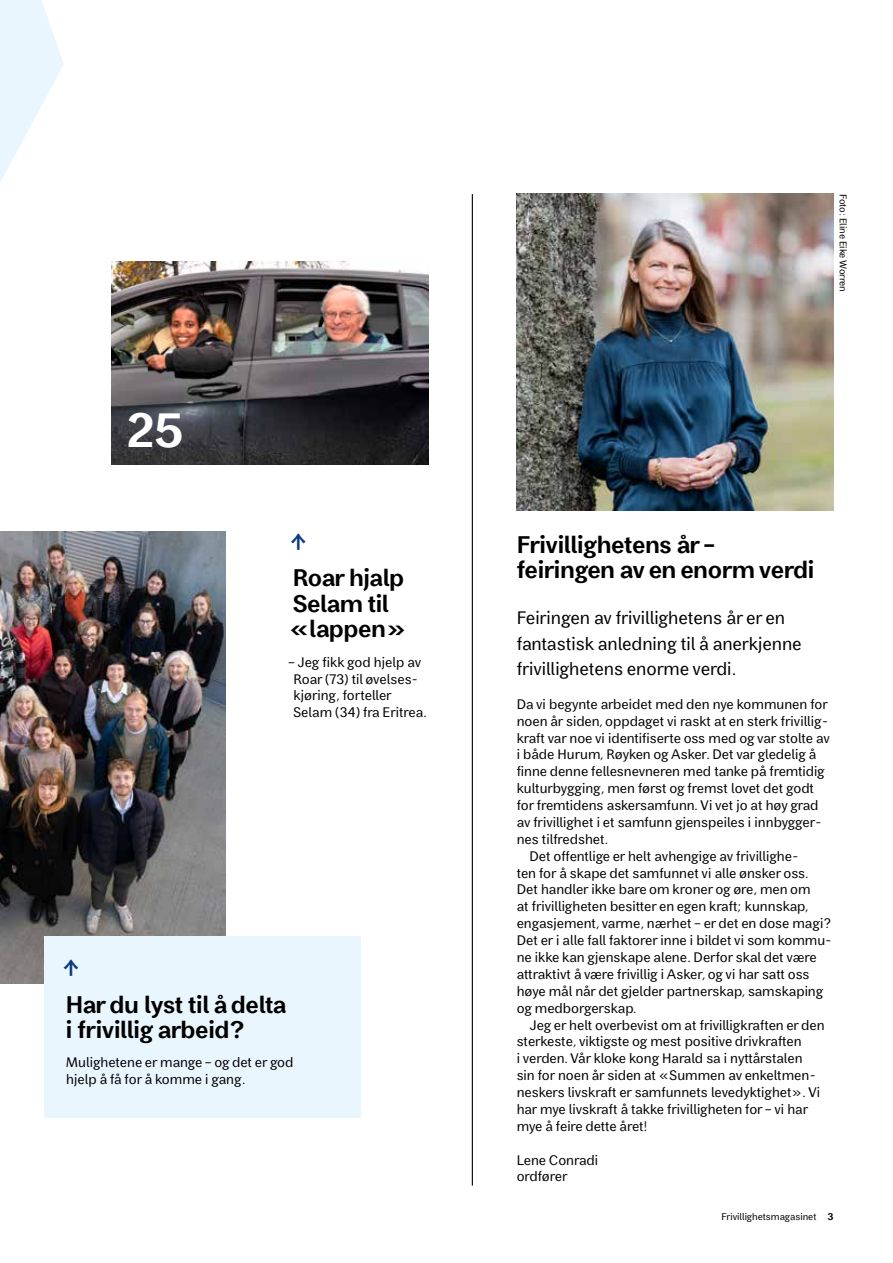
<style>
.page{position:relative;width:893px;height:1263px;background:#fff}
.page>*{position:absolute;margin:0;border:0;box-sizing:border-box;transform-origin:0 0}
.t1{font:700 48px "Asker Sans";color:#fff}
.t2{font:700 24px/25.3px "Asker Sans";letter-spacing:-.015em;color:#000}
.t3{font:700 20.7px "Asker Sans";color:#0e3a81}
.t4{font:18px/25.3px "Asker Sans";color:#000}
.t5{font:13.8px/17px "Asker Sans";color:#000}
.t6{font:9.75px "Asker Sans";letter-spacing:-.005em;color:#000}
.s1{font-weight:700}
</style>
<div class="page">
<svg style="left:0;top:0;width:64px;height:182px"></svg>
<img style="left:517px;top:194px;width:316px;height:316px">
<img style="left:111px;top:262px;width:317px;height:202px">
<hr style="left:472px;top:194px;width:1px;height:991px;background:#000">
<img style="left:0;top:532px;width:225px;height:451px">
<div style="left:44px;top:937px;width:317px;height:181px;background:#eaf6fe"></div>
<h1 class="t1" style="left:125px;top:401px;width:60px">25</h1>
<h3 class="t3" style="left:289px;top:529px;width:20px">↑</h3>
<h2 class="t2" style="left:289px;top:565px;width:119px">Roar hjalp<br>Selam til «lappen»</h2>
<p class="t5" style="left:293px;top:653px;width:136px;text-indent:-6px">– Jeg fikk god hjelp av<br>Roar (73) til øvelses&shy;kjøring, forteller<br>Selam (34) fra Eritrea.</p>
<h3 class="t3" style="left:62px;top:955px;width:20px">↑</h3>
<h2 class="t2" style="left:66px;top:991px;width:222px">Har du lyst til å delta i frivillig arbeid?</h2>
<p class="t5" style="left:66px;top:1054px;width:229px">Mulighetene er mange – og det er god hjelp å få for å komme i gang.</p>
<p class="t6" style="left:849px;top:194px;width:99px;rotate:90deg">Foto: Eline Eike Worren</p>
<h2 class="t2" style="left:517px;top:531px;width:299px">Frivillighetens år – feiringen av en enorm verdi</h2>
<h3 class="t4" style="left:517px;top:605px;width:287px">Feiringen av frivillighetens år er en fantastisk anledning til å anerkjenne frivillighetens enorme verdi.</h3>
<p class="t5" style="left:517px;top:695px;width:313px">Da vi begynte arbeidet med den nye kommunen for</p>
<p class="t5" style="left:517px;top:712px;width:313px">noen år siden, oppdaget vi raskt at en sterk frivillig-</p>
<p class="t5" style="left:517px;top:729px;width:315px">kraft var noe vi identifiserte oss med og var stolte av</p>
<p class="t5" style="left:517px;top:746px;width:301px">i både Hurum, Røyken og Asker. Det var gledelig å</p>
<p class="t5" style="left:517px;top:763px;width:310px">finne denne fellesnevneren med tanke på fremtidig</p>
<p class="t5" style="left:517px;top:780px;width:299px">kulturbygging, men først og fremst lovet det godt</p>
<p class="t5" style="left:517px;top:796px;width:303px">for fremtidens askersamfunn. Vi vet jo at høy grad</p>
<p class="t5" style="left:517px;top:813px;width:307px">av frivillighet i et samfunn gjenspeiles i innbygger-</p>
<p class="t5" style="left:517px;top:830px;width:93px">nes tilfredshet.</p>
<p class="t5" style="left:529px;top:847px;width:271px">Det offentlige er helt avhengige av frivillighe-</p>
<p class="t5" style="left:517px;top:864px;width:294px">ten for å skape det samfunnet vi alle ønsker oss.</p>
<p class="t5" style="left:517px;top:881px;width:295px">Det handler ikke bare om kroner og øre, men om</p>
<p class="t5" style="left:517px;top:898px;width:294px">at frivilligheten besitter en egen kraft; kunnskap,</p>
<p class="t5" style="left:517px;top:915px;width:316px">engasjement, varme, nærhet – er det en dose magi?</p>
<p class="t5" style="left:517px;top:931px;width:317px">Det er i alle fall faktorer inne i bildet vi som kommu-</p>
<p class="t5" style="left:517px;top:948px;width:301px">ne ikke kan gjenskape alene. Derfor skal det være</p>
<p class="t5" style="left:517px;top:965px;width:294px">attraktivt å være frivillig i Asker, og vi har satt oss</p>
<p class="t5" style="left:517px;top:982px;width:308px">høye mål når det gjelder partnerskap, samskaping</p>
<p class="t5" style="left:517px;top:999px;width:122px">og medborgerskap.</p>
<p class="t5" style="left:529px;top:1016px;width:297px">Jeg er helt overbevist om at frivilligkraften er den</p>
<p class="t5" style="left:517px;top:1033px;width:286px">sterkeste, viktigste og mest positive drivkraften</p>
<p class="t5" style="left:517px;top:1050px;width:287px">i verden. Vår kloke kong Harald sa i nyttårstalen</p>
<p class="t5" style="left:517px;top:1066px;width:301px">sin for noen år siden at «Summen av enkeltmen-</p>
<p class="t5" style="left:517px;top:1083px;width:305px">neskers livskraft er samfunnets levedyktighet». Vi</p>
<p class="t5" style="left:517px;top:1100px;width:293px">har mye livskraft å takke frivilligheten for – vi har</p>
<p class="t5" style="left:517px;top:1117px;width:132px">mye å feire dette året!</p>
<p class="t5" style="left:517px;top:1151px;width:83px">Lene Conradi ordfører</p>
<p class="t6" style="left:721px;top:1210px;width:113px">Frivillighetsmagasinet <span class="s1">3</span></p>
</div>
